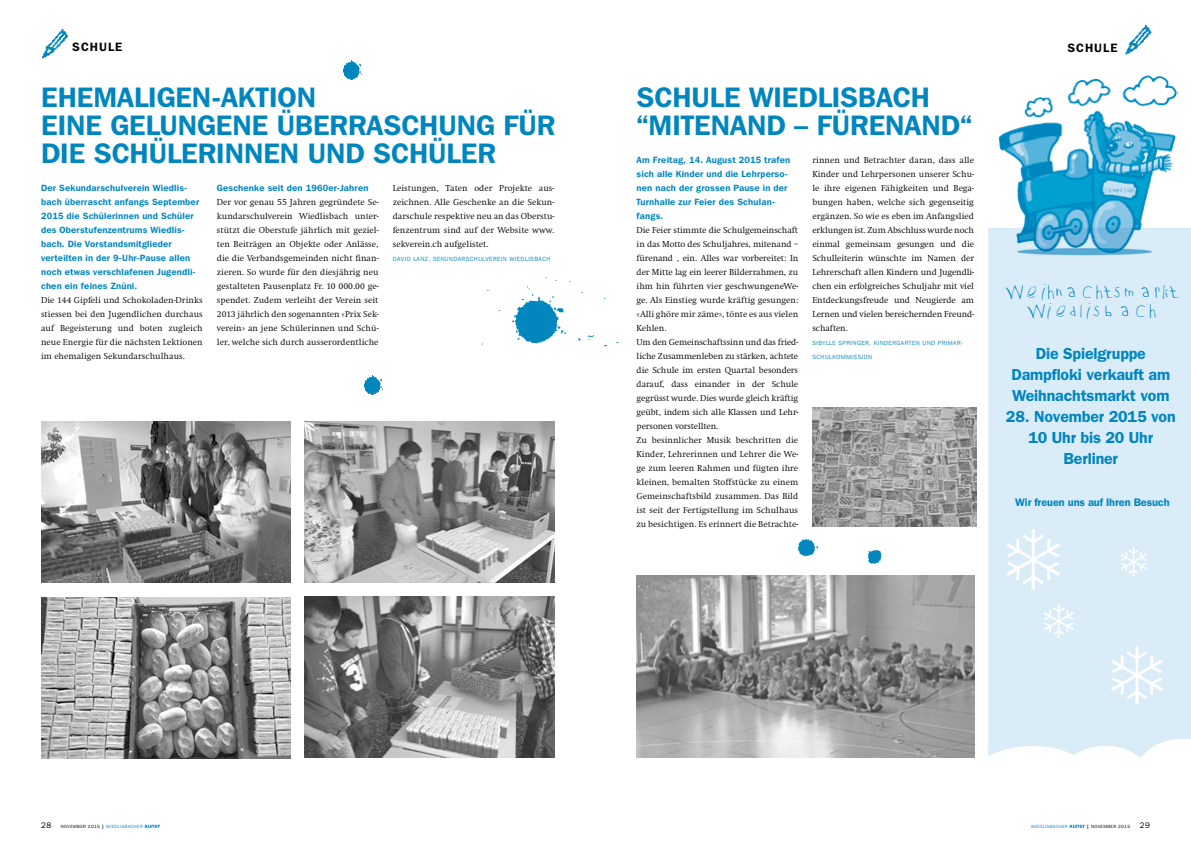
<style>
.page{position:relative;width:1191px;height:842px;background:#fff}
.page>*{position:absolute;margin:0;border:0;box-sizing:border-box;transform-origin:0 0}
.t1{font:600 28px/28px "Franklin Gothic IT Cby BT";color:#0086be}
.t2{font:16.2px/19.4px "Childs Play Age Five";color:#0086be;text-align:center}
.t3{font:600 16px/21px "Franklin Gothic";letter-spacing:-.01em;color:#0086be;text-align:center}
.t4{font:600 12px "Franklin Gothic IT Cby BT";letter-spacing:.09em;color:#000}
.t5{font:600 11px "Franklin Gothic";letter-spacing:-.01em;color:#0086be}
.t6{font:300 9px/14px "Swift";color:#000;text-align:justify}
.t7{font:600 9px/14px "Franklin Gothic IT Cby BT";letter-spacing:.02em;color:#0086be}
.t8{font:6px "Franklin Gothic IT Cby BT";letter-spacing:.08em;color:#0086be}
.t9{font:4.5px "Franklin Gothic IT Cby BT";letter-spacing:.08em;color:#0086be}
.t10{font:4.5px "Franklin Gothic IT Cby BT";letter-spacing:.08em;color:#000}
.s1{font-size:8px;color:#000}
.s2{color:#000}
.s3{font-weight:800;color:#000}
.s4{font-weight:800}
.s5{font-size:8px}
</style>
<div class="page">
<svg style="left:145px;top:825px;width:15px;height:3px"></svg>
<img style="left:42px;top:29px;width:26px;height:30px">
<img style="left:1125px;top:25px;width:27px;height:30px">
<img style="left:41px;top:422px;width:250px;height:161px">
<img style="left:41px;top:597px;width:250px;height:161px">
<img style="left:305px;top:597px;width:249px;height:161px">
<img style="left:305px;top:422px;width:249px;height:161px">
<img style="left:636px;top:576px;width:338px;height:182px">
<img style="left:812px;top:408px;width:164px;height:119px">
<img style="left:364px;top:375px;width:19px;height:20px">
<img style="left:343px;top:60px;width:19px;height:20px">
<img style="left:481px;top:277px;width:138px;height:70px">
<img style="left:781px;top:503px;width:118px;height:95px">
<img style="left:998px;top:75px;width:179px;height:153px">
<svg style="left:988px;top:228px;width:203px;height:600px;background:#dcedf7"></svg>
<hr style="left:1190px;top:740px;width:1px;height:102px;background:#fff">
<div style="left:1006px;top:528px;width:54px;height:62px;background:#daecf7"></div>
<svg style="left:1043px;top:603px;width:31px;height:35px"></svg>
<div style="left:1111px;top:645px;width:51px;height:59px;background:#daecf7"></div>
<svg style="left:1120px;top:547px;width:26px;height:29px"></svg>
<h3 class="t4" style="left:72px;top:39px;width:51px">SCHULE</h3>
<h3 class="t4" style="left:1067px;top:40px;width:51px">SCHULE</h3>
<h1 class="t1" style="left:41px;top:82px;width:516px">EHEMALIGEN-AKTION<br>EINE GELUNGENE ÜBERRASCHUNG FÜR<br>DIE SCHÜLERINNEN UND SCHÜLER</h1>
<p class="t7" style="left:41px;top:180px;width:160px">Der Sekundarschulverein Wiedlis&shy;bach überrascht anfangs September 2015 die Schülerinnen und Schüler des Oberstufenzentrums Wiedlis&shy;bach. Die Vorstandsmitglieder verteilten in der 9-Uhr-Pause allen noch etwas verschlafenen Jugendli&shy;chen ein feines Znüni.</p>
<p class="t6" style="left:41px;top:293px;width:163px">Die 144 Gipfeli und Schokoladen-Drinks stiessen bei den Jugendlichen durchaus auf Begeisterung und boten zugleich neue Energie für die nächsten Lektionen im ehemaligen Sekundarschulhaus.</p>
<h1 class="t1" style="left:636px;top:82px;width:337px">SCHULE WIEDLISBACH “MITENAND – FÜRENAND“</h1>
<p class="t7" style="left:636px;top:152px;width:155px">Am Freitag, 14. August 2015 trafen sich alle Kinder und die Lehrperso&shy;nen nach der grossen Pause in der<br>Turnhalle zur Feier des Schulan&shy;fangs.</p>
<p class="t6" style="left:636px;top:223px;width:163px;text-align:left">Die Feier stimmte die Schulgemeinschaft in das Motto des Schuljahres, mitenand – fürenand , ein. Alles war vorbereitet: In der Mitte lag ein leerer Bilderrahmen, zu ihm hin führten vier geschwungeneWe&shy;ge. Als Einstieg wurde kräftig gesungen: «Alli ghöre mir zäme», tönte es aus vielen Kehlen.<br>Um den Gemeinschaftssinn und das fried&shy;liche Zusammenleben zu stärken, achtete die Schule im ersten Quartal besonders darauf, dass einander in der Schule gegrüsst wurde. Dies wurde gleich kräftig geübt, indem sich alle Klassen und Lehr&shy;personen vorstellten.<br>Zu besinnlicher Musik beschritten die Kinder, Lehrerinnen und Lehrer die We&shy;ge zum leeren Rahmen und fügten ihre kleinen, bemalten Stoffstücke zu einem Gemeinschaftsbild zusammen. Das Bild ist seit der Fertigstellung im Schulhaus zu besichtigen. Es erinnert die Betrachte-</p>
<p class="t6" style="left:812px;top:153px;width:163px">rinnen und Betrachter daran, dass alle Kinder und Lehrpersonen unserer Schu&shy;le ihre eigenen Fähigkeiten und Bega&shy;bungen haben, welche sich gegenseitig ergänzen. So wie es eben im Anfangslied erklungen ist. Zum Abschluss wurde noch einmal gemeinsam gesungen und die Schulleiterin wünschte im Namen der Lehrerschaft allen Kindern und Jugendli&shy;chen ein erfolgreiches Schuljahr mit viel Entdeckungsfreude und Neugierde am Lernen und vielen bereichernden Freund&shy;schaften.</p>
<p class="t8" style="left:812px;top:339px;width:152px">SIBYLLE SPRINGER, KINDERGARTEN UND PRIMAR-</p>
<p class="t8" style="left:812px;top:353px;width:61px">SCHULKOMMISSION</p>
<p class="t7" style="left:217px;top:181px;width:153px">Geschenke seit den 1960er-Jahren</p>
<p class="t6" style="left:217px;top:195px;width:163px">Der vor genau 55 Jahren gegründete Se&shy;kundarschulverein Wiedlisbach unter&shy;stützt die Oberstufe jährlich mit geziel&shy;ten Beiträgen an Objekte oder Anlässe, die die Verbandsgemeinden nicht finan&shy;zieren. So wurde für den diesjährig neu gestalteten Pausenplatz Fr. 10 000.00 ge&shy;spendet. Zudem verleiht der Verein seit 2013 jährlich den sogenannten «Prix Sek&shy;verein» an jene Schülerinnen und Schü&shy;ler, welche sich durch ausserordentliche</p>
<p class="t6" style="left:393px;top:181px;width:163px">Leistungen, Taten oder Projekte aus&shy;zeichnen. Alle Geschenke an die Sekun&shy;darschule respektive neu an das Oberstu&shy;fenzentrum sind auf der Website www. sekverein.ch aufgelistet.</p>
<p class="t8" style="left:393px;top:255px;width:159px">DAVID LANZ, SEKUNDARSCHULVEREIN WIEDLISBACH</p>
<h2 class="t2" style="left:1004px;top:282px;width:176px">Weihnachtsmarkt<br>Wiedlisbach</h2>
<h3 class="t3" style="left:1011px;top:342px;width:160px">Die Spielgruppe<br>Dampfloki verkauft am<br>Weihnachtsmarkt vom</h3>
<h3 class="t3" style="left:1006px;top:405px;width:171px">28. November 2015 von<br>10 Uhr bis 20 Uhr<br>Berliner</h3>
<p class="t5" style="left:1015px;top:496px;width:156px">Wir freuen uns auf Ihren Besuch</p>
<p class="t9" style="left:41px;top:823px;width:103px"><span class="s1">28</span> <span class="s2">NOVEMBER 2015</span> <span class="s3">|</span> WIEDLISBACHER</p>
<p class="t9" style="left:1031px;top:823px;width:38px">WIEDLISBACHER</p>
<p class="t10" style="left:1086px;top:823px;width:65px"><span class="s4">|</span> NOVEMBER 2015 <span class="s5">29</span></p>
</div>
